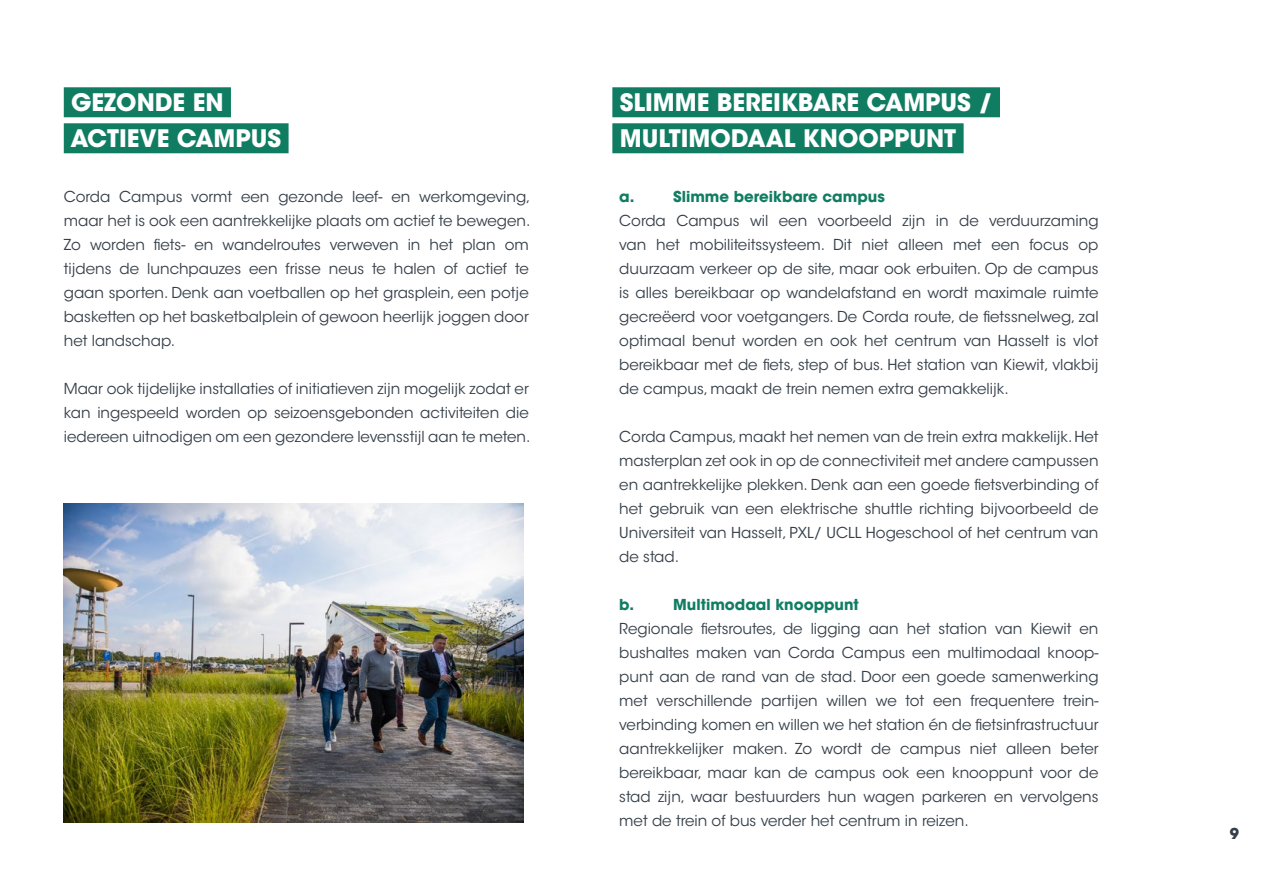
<style>
.page{position:relative;width:1263px;height:893px;background:#fff}
.page>*{position:absolute;margin:0;border:0;box-sizing:border-box;transform-origin:0 0}
.t1{font:700 24px/36px "ITC Avant Garde Std";color:#fff}
.t2{font:15px/24px "ITC Avant Garde Std";color:#343e48;text-align:justify}
.t3{font:700 15px "ITC Avant Garde Std";color:#107d63}
.t4{font:700 15px "ITC Avant Garde Std";color:#343e48}
</style>
<div class="page">
<div style="left:64px;top:87px;width:167px;height:30px;background:#107d63"></div>
<div style="left:64px;top:123px;width:225px;height:30px;background:#107d63"></div>
<div style="left:612px;top:87px;width:388px;height:30px;background:#107d63"></div>
<div style="left:612px;top:123px;width:352px;height:30px;background:#107d63"></div>
<img style="left:64px;top:503px;width:459px;height:319px">
<h1 class="t1" style="left:70px;top:84px;width:212px">GEZONDE EN<br>ACTIEVE CAMPUS</h1>
<h1 class="t1" style="left:620px;top:84px;width:374px">SLIMME BEREIKBARE CAMPUS /<br>MULTIMODAAL KNOOPPUNT</h1>
<p class="t2" style="left:64px;top:185px;width:468px">Corda Campus vormt een gezonde leef- en werkomgeving, maar het is ook een aantrekkelijke plaats om actief te bewegen.<br>Zo worden fiets- en wandelroutes verweven in het plan om tijdens de lunchpauzes een frisse neus te halen of actief te gaan sporten. Denk aan voetballen op het grasplein, een potje basketten op het basketbalplein of gewoon heerlijk joggen door het landschap.</p>
<p class="t2" style="left:64px;top:377px;width:468px">Maar ook tijdelijke installaties of initiatieven zijn mogelijk zodat er kan ingespeeld worden op seizoensgebonden activiteiten die iedereen uitnodigen om een gezondere levensstijl aan te meten.</p>
<p class="t3" style="left:619px;top:186px;width:17px">a.</p>
<p class="t3" style="left:673px;top:186px;width:213px">Slimme bereikbare campus</p>
<p class="t2" style="left:619px;top:209px;width:481px">Corda Campus wil een voorbeeld zijn in de verduurzaming van het mobiliteitssysteem. Dit niet alleen met een focus op duurzaam verkeer op de site, maar ook erbuiten. Op de campus is alles bereikbaar op wandelafstand en wordt maximale ruimte gecreëerd voor voetgangers. De Corda route, de fietssnelweg, zal optimaal benut worden en ook het centrum van Hasselt is vlot bereikbaar met de fiets, step of bus. Het station van Kiewit, vlakbij de campus, maakt de trein nemen extra gemakkelijk.</p>
<p class="t2" style="left:619px;top:425px;width:481px">Corda Campus, maakt het nemen van de trein extra makkelijk. Het masterplan zet ook in op de connectiviteit met andere campussen en aantrekkelijke plekken. Denk aan een goede fietsverbinding of het gebruik van een elektrische shuttle richting bijvoorbeeld de Universiteit van Hasselt, PXL/ UCLL Hogeschool of het centrum van de stad.</p>
<p class="t3" style="left:619px;top:594px;width:16px">b.</p>
<p class="t3" style="left:673px;top:594px;width:187px">Multimodaal knooppunt</p>
<p class="t2" style="left:619px;top:617px;width:481px">Regionale fietsroutes, de ligging aan het station van Kiewit en bushaltes maken van Corda Campus een multimodaal knoop&shy;punt aan de rand van de stad. Door een goede samenwerking met verschillende partijen willen we tot een frequentere trein&shy;verbinding komen en willen we het station én de fietsinfrastructuur aantrekkelijker maken. Zo wordt de campus niet alleen beter bereikbaar, maar kan de campus ook een knooppunt voor de stad zijn, waar bestuurders hun wagen parkeren en vervolgens met de trein of bus verder het centrum in reizen.</p>
<p class="t4" style="left:1230px;top:824px;width:11px">9</p>
</div>
